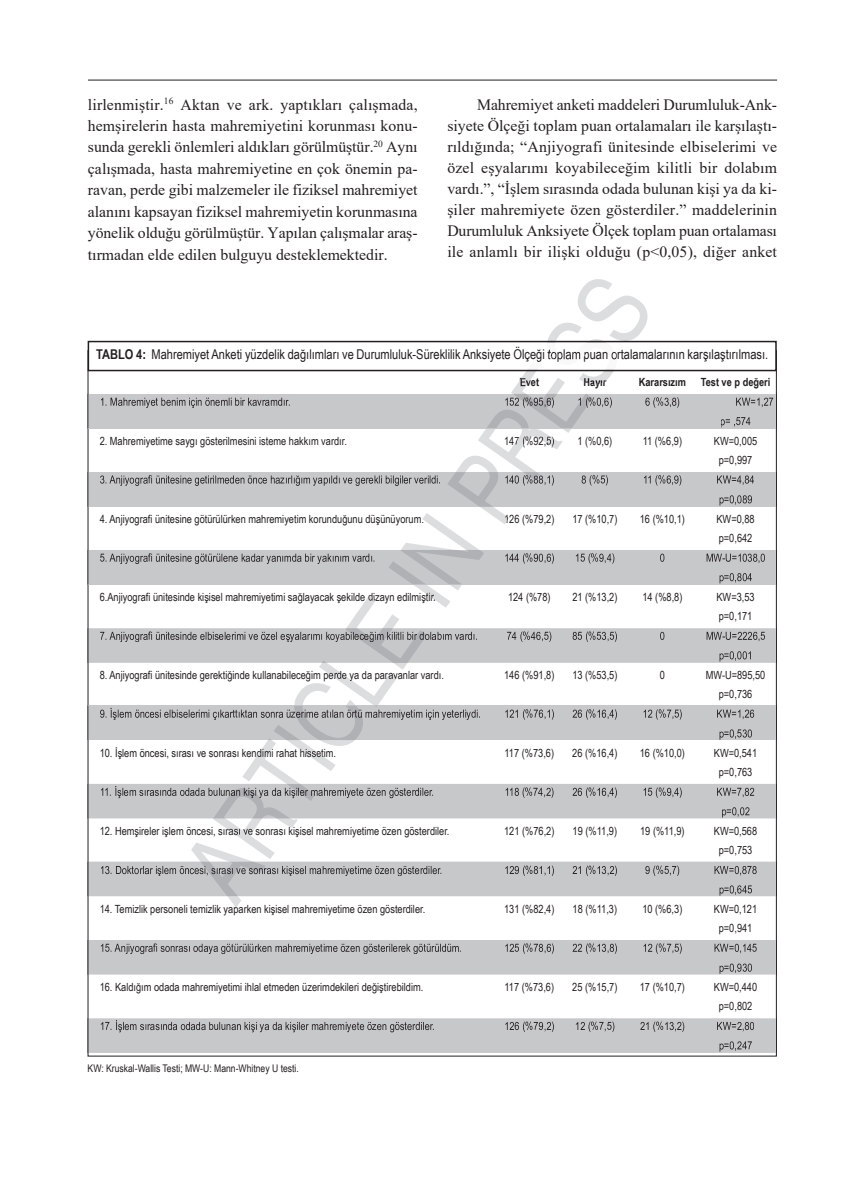
<style>
.page{position:relative;width:865px;height:1197px;background:#fff}
.page>*{position:absolute;margin:0;border:0;box-sizing:border-box;transform-origin:0 0}
.t1{font:15.75px/21.5px "Times New Roman";color:#231f20;text-align:justify}
.t2{font:13.5px "Arial Narrow";color:#231f20}
.t3{font:11.25px/19.5px "Arial Narrow";color:#231f20;text-align:center}
.t4{font:700 11.25px "Arial Narrow";color:#231f20}
.t5{font:10.5px "Arial Narrow";color:#231f20}
.s1{font-weight:700}
</style>
<div class="page">
<hr style="left:88px;top:80px;width:689px;height:1px;background:#231f20">
<div style="left:88px;top:341px;width:688px;height:30px;border:2px solid #231f20"></div>
<div style="left:88px;top:394px;width:688px;height:34px;background:#c7c8ca"></div>
<hr style="left:88px;top:394px;width:1px;height:34px;background:#231f20">
<hr style="left:776px;top:394px;width:1px;height:34px;background:#231f20">
<svg style="left:101px;top:397px;width:54px;height:11px"></svg>
<svg style="left:721px;top:417px;width:29px;height:10px"></svg>
<div style="left:88px;top:472px;width:688px;height:34px;background:#c7c8ca"></div>
<hr style="left:88px;top:472px;width:1px;height:34px;background:#231f20">
<hr style="left:776px;top:472px;width:1px;height:34px;background:#231f20">
<svg style="left:100px;top:475px;width:48px;height:11px"></svg>
<svg style="left:719px;top:495px;width:33px;height:10px"></svg>
<div style="left:88px;top:550px;width:688px;height:34px;background:#c7c8ca"></div>
<hr style="left:88px;top:550px;width:1px;height:34px;background:#231f20">
<hr style="left:776px;top:550px;width:1px;height:34px;background:#231f20">
<svg style="left:100px;top:553px;width:48px;height:11px"></svg>
<svg style="left:719px;top:573px;width:33px;height:10px"></svg>
<hr style="left:776px;top:628px;width:1px;height:34px;background:#231f20">
<div style="left:88px;top:705px;width:688px;height:35px;background:#c7c8ca"></div>
<hr style="left:88px;top:705px;width:1px;height:35px;background:#231f20">
<hr style="left:776px;top:705px;width:1px;height:35px;background:#231f20">
<svg style="left:100px;top:707px;width:42px;height:13px"></svg>
<svg style="left:719px;top:729px;width:33px;height:10px"></svg>
<hr style="left:776px;top:783px;width:1px;height:35px;background:#231f20">
<hr style="left:776px;top:861px;width:1px;height:35px;background:#231f20">
<hr style="left:776px;top:939px;width:1px;height:35px;background:#231f20">
<svg style="left:88px;top:939px;width:688px;height:35px;background:#bfc0c1"></svg>
<hr style="left:776px;top:1018px;width:1px;height:34px;background:#231f20">
<svg style="left:88px;top:1018px;width:688px;height:34px;background:#bebfc1"></svg>
<svg style="left:191px;top:279px;width:426px;height:628px"></svg>
<svg style="left:524px;top:341px;width:93px;height:30px"></svg>
<svg style="left:520px;top:378px;width:89px;height:10px"></svg>
<svg style="left:484px;top:394px;width:114px;height:34px"></svg>
<svg style="left:429px;top:472px;width:114px;height:34px"></svg>
<svg style="left:374px;top:550px;width:114px;height:34px"></svg>
<svg style="left:88px;top:628px;width:688px;height:34px;background:#bdbec0"></svg>
<svg style="left:266px;top:705px;width:114px;height:35px"></svg>
<svg style="left:88px;top:783px;width:688px;height:35px;background:#bfbfc1"></svg>
<svg style="left:88px;top:861px;width:688px;height:35px;background:#bfbfc1"></svg>
<p class="t1" style="left:88px;top:93px;width:331px">lirlenmiştir.<sup>16</sup> Aktan ve ark. yaptıkları çalışmada, hemşirelerin hasta mahremiyetini korunması konu&shy;sunda gerekli önlemleri aldıkları görülmüştür.<sup>20</sup> Aynı çalışmada, hasta mahremiyetine en çok önemin pa&shy;ravan, perde gibi malzemeler ile fiziksel mahremiyet alanını kapsayan fiziksel mahremiyetin korunmasına yönelik olduğu görülmüştür. Yapılan çalışmalar araş&shy;tırmadan elde edilen bulguyu desteklemektedir.</p>
<p class="t1" style="left:447px;top:94px;width:331px;line-height:21px;text-indent:30px">Mahremiyet anketi maddeleri Durumluluk-Ank&shy;siyete Ölçeği toplam puan ortalamaları ile karşılaştı&shy;rıldığında; “Anjiyografi ünitesinde elbiselerimi ve özel eşyalarımı koyabileceğim kilitli bir dolabım vardı.”, “İşlem sırasında odada bulunan kişi ya da ki&shy;şiler mahremiyete özen gösterdiler.” maddelerinin Durumluluk Anksiyete Ölçek toplam puan ortalaması ile anlamlı bir ilişki olduğu (p&lt;0,05), diğer anket</p>
<p class="t2" style="left:96px;top:346px;width:673px"><span class="s1">TABLO 4:</span> Mahremiyet Anketi yüzdelik dağılımları ve Durumluluk-Süreklilik Anksiyete Ölçeği toplam puan ortalamalarının karşılaştırılması.</p>
<p class="t4" style="left:519px;top:375px;width:21px">Evet</p>
<p class="t4" style="left:583px;top:375px;width:25px">Hayır</p>
<p class="t4" style="left:639px;top:375px;width:49px">Kararsızım</p>
<p class="t4" style="left:701px;top:375px;width:71px">Test ve p değeri</p>
<p class="t3" style="left:100px;top:430px;width:249px">2. Mahremiyetime saygı gösterilmesini isteme hakkım vardır.</p>
<p class="t3" style="left:504px;top:430px;width:52px">147 (%92,5)</p>
<p class="t3" style="left:577px;top:430px;width:36px">1 (%0,6)</p>
<p class="t3" style="left:643px;top:430px;width:41px">11 (%6,9)</p>
<p class="t3" style="left:714px;top:430px;width:45px">KW=0,005 p=0,997</p>
<p class="t3" style="left:100px;top:508px;width:326px">4. Anjiyografi ünitesine götürülürken mahremiyetim korunduğunu düşünüyorum.</p>
<p class="t3" style="left:504px;top:508px;width:52px">126 (%79,2)</p>
<p class="t3" style="left:572px;top:508px;width:47px">17 (%10,7)</p>
<p class="t3" style="left:640px;top:508px;width:47px">16 (%10,1)</p>
<p class="t3" style="left:716px;top:508px;width:40px;text-align:left">KW=0,88 p=0,642</p>
<p class="t3" style="left:100px;top:586px;width:337px">6.Anjiyografi ünitesinde kişisel mahremiyetimi sağlayacak şekilde dizayn edilmiştir.</p>
<p class="t3" style="left:508px;top:586px;width:44px">124 (%78)</p>
<p class="t3" style="left:572px;top:586px;width:47px">21 (%13,2)</p>
<p class="t3" style="left:642px;top:586px;width:41px">14 (%8,8)</p>
<p class="t3" style="left:716px;top:586px;width:40px;text-align:left">KW=3,53 p=0,171</p>
<p class="t3" style="left:100px;top:664px;width:346px">8. Anjiyografi ünitesinde gerektiğinde kullanabileceğim perde ya da paravanlar vardı.</p>
<p class="t3" style="left:504px;top:664px;width:52px">146 (%91,8)</p>
<p class="t3" style="left:572px;top:664px;width:47px">13 (%53,5)</p>
<p class="t3" style="left:660px;top:664px;width:7px">0</p>
<p class="t3" style="left:706px;top:664px;width:61px">MW-U=895,50 p=0,736</p>
<p class="t3" style="left:100px;top:742px;width:238px">10. İşlem öncesi, sırası ve sonrası kendimi rahat hissetim.</p>
<p class="t3" style="left:504px;top:742px;width:51px">117 (%73,6)</p>
<p class="t3" style="left:572px;top:742px;width:47px">26 (%16,4)</p>
<p class="t3" style="left:640px;top:742px;width:47px">16 (%10,0)</p>
<p class="t3" style="left:714px;top:742px;width:45px">KW=0,541 p=0,763</p>
<p class="t3" style="left:100px;top:820px;width:351px">12. Hemşireler işlem öncesi, sırası ve sonrası kişisel mahremiyetime özen gösterdiler.</p>
<p class="t3" style="left:504px;top:820px;width:52px">121 (%76,2)</p>
<p class="t3" style="left:572px;top:820px;width:46px">19 (%11,9)</p>
<p class="t3" style="left:640px;top:820px;width:46px">19 (%11,9)</p>
<p class="t3" style="left:714px;top:820px;width:45px">KW=0,568 p=0,753</p>
<p class="t3" style="left:100px;top:898px;width:327px">14. Temizlik personeli temizlik yaparken kişisel mahremiyetime özen gösterdiler.</p>
<p class="t3" style="left:504px;top:898px;width:52px">131 (%82,4)</p>
<p class="t3" style="left:572px;top:898px;width:46px">18 (%11,3)</p>
<p class="t3" style="left:642px;top:898px;width:41px">10 (%6,3)</p>
<p class="t3" style="left:714px;top:898px;width:45px">KW=0,121 p=0,941</p>
<p class="t3" style="left:100px;top:976px;width:325px">16. Kaldığım odada mahremiyetimi ihlal etmeden üzerimdekileri değiştirebildim.</p>
<p class="t3" style="left:504px;top:976px;width:51px">117 (%73,6)</p>
<p class="t3" style="left:572px;top:976px;width:47px">25 (%15,7)</p>
<p class="t3" style="left:640px;top:976px;width:47px">17 (%10,7)</p>
<p class="t3" style="left:714px;top:976px;width:45px">KW=0,440 p=0,802</p>
<p class="t5" style="left:88px;top:1061px;width:213px">KW: Kruskal-Wallis Testi; MW-U: Mann-Whitney U testi.</p>
</div>
